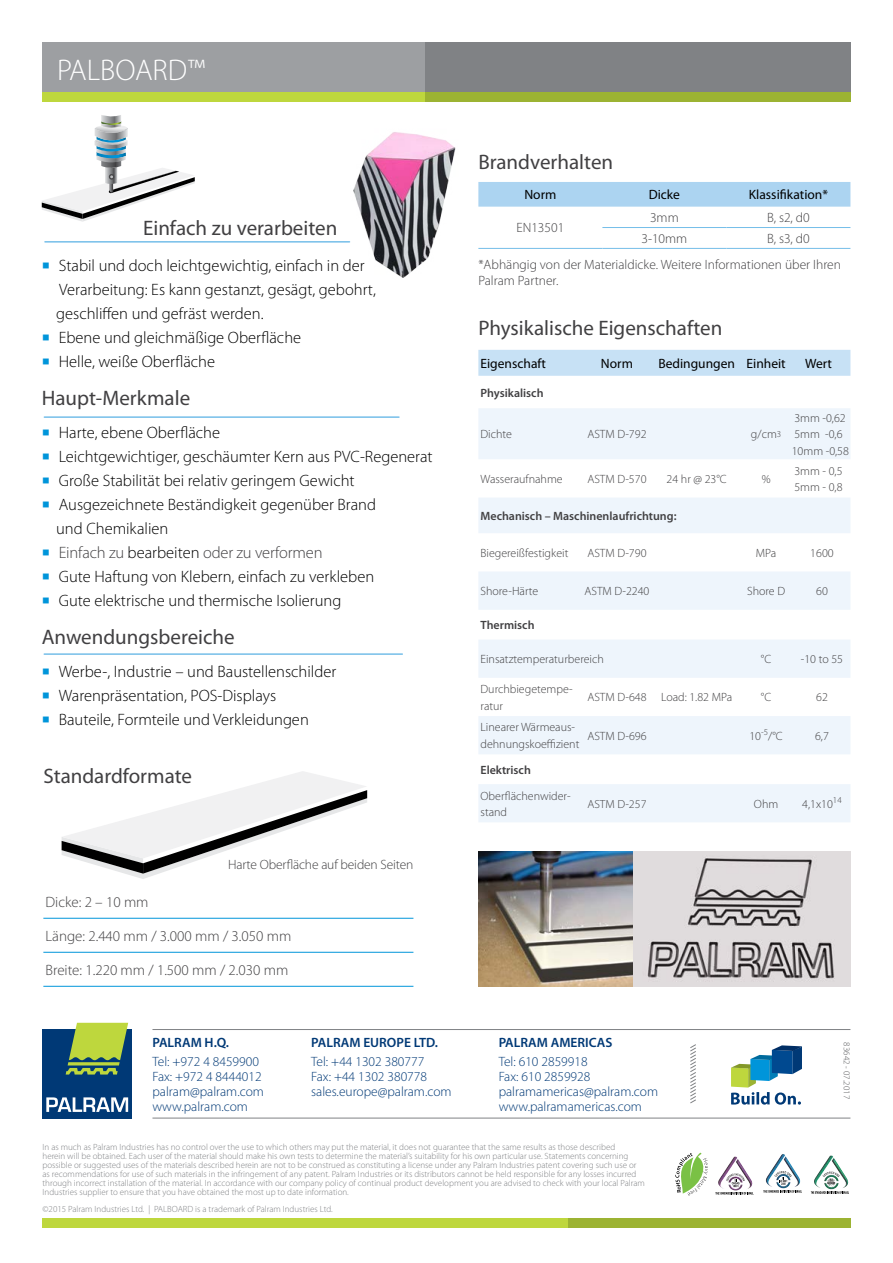
<style>
.page{position:relative;width:893px;height:1263px;background:#fff}
.page>*{position:absolute;margin:0;border:0;box-sizing:border-box;transform-origin:0 0}
.t1{font:300 30px "Myriad Pro";color:#fff}
.t2{font:21px "Myriad Pro";color:#414042}
.t3{font:300 16.5px/24px "Myriad Pro";color:#000}
.t4{font:300 15px "Myriad Pro";color:#414042}
.t5{font:300 13.5px/15px "Myriad Pro";color:#003976}
.t6{font:300 13.5px/26px "Myriad Pro";color:#414042}
.t7{font:13.5px "Myriad Pro";color:#000}
.t8{font:600 13.5px "Myriad Pro";color:#003976}
.t9{font:300 12px/16.5px "Myriad Pro";color:#414042}
.t10{font:600 12px "Myriad Pro";color:#414042}
.t11{font:300 11.7px "Myriad Pro";color:#414042}
.t12{font:300 9px/9px "Myriad Pro";color:#808285}
.t13{font:300 9px "Myriad Pro";color:#58595b}
.s1{color:#414042}
.s2{font-size:9px}
</style>
<div class="page">
<div style="left:568px;top:1218px;width:282px;height:10px;background:#9cb332"></div>
<div style="left:43px;top:1218px;width:525px;height:10px;background:#bed73d"></div>
<svg style="left:675px;top:1152px;width:33px;height:44px"></svg>
<img style="left:723px;top:1156px;width:24px;height:17px">
<svg style="left:715px;top:1173px;width:38px;height:21px"></svg>
<img style="left:771px;top:1154px;width:24px;height:17px">
<svg style="left:763px;top:1171px;width:39px;height:22px"></svg>
<img style="left:820px;top:1155px;width:22px;height:16px">
<svg style="left:811px;top:1171px;width:38px;height:23px"></svg>
<div style="left:478px;top:350px;width:372px;height:26px;background:#c7e1f5"></div>
<svg style="left:478px;top:408px;width:372px;height:414px;fill:#eef5fc"></svg>
<img style="left:633px;top:851px;width:218px;height:135px">
<img style="left:478px;top:851px;width:155px;height:135px">
<hr style="left:44px;top:416px;width:355px;height:2px;background:#75bee9">
<hr style="left:44px;top:653px;width:358px;height:2px;background:#75bee9">
<hr style="left:43px;top:918px;width:370px;height:1px;background:#0095da">
<hr style="left:43px;top:952px;width:370px;height:1px;background:#0095da">
<hr style="left:43px;top:986px;width:370px;height:1px;background:#0095da">
<svg style="left:62px;top:771px;width:305px;height:108px"></svg>
<hr style="left:45px;top:241px;width:305px;height:2px;background:#75bee9">
<svg style="left:42px;top:115px;width:153px;height:107px"></svg>
<div style="left:43px;top:1029px;width:89px;height:89px;background:#003976"></div>
<svg style="left:46px;top:1097px;width:82px;height:15px"></svg>
<svg style="left:66px;top:1023px;width:62px;height:51px"></svg>
<hr style="left:152px;top:1029px;width:698px;height:1px;background:#808285">
<hr style="left:152px;top:1118px;width:698px;height:1px;background:#808285">
<svg style="left:690px;top:1044px;width:6px;height:59px"></svg>
<svg style="left:731px;top:1045px;width:71px;height:60px"></svg>
<div style="left:478px;top:182px;width:372px;height:25px;background:#acd4f1"></div>
<hr style="left:602px;top:227px;width:124px;height:1px;background:#75bee9">
<hr style="left:726px;top:227px;width:124px;height:1px;background:#75bee9">
<hr style="left:478px;top:248px;width:124px;height:1px;background:#75bee9">
<hr style="left:602px;top:248px;width:124px;height:1px;background:#75bee9">
<hr style="left:726px;top:248px;width:124px;height:1px;background:#75bee9">
<div style="left:425px;top:43px;width:425px;height:58px;background:#808285"></div>
<div style="left:425px;top:92px;width:425px;height:9px;background:#9cb332"></div>
<div style="left:42px;top:43px;width:383px;height:58px;background:#9d9fa2"></div>
<div style="left:42px;top:92px;width:383px;height:9px;background:#bed73d"></div>
<img style="left:350px;top:132px;width:106px;height:146px">
<h1 class="t1" style="left:57px;top:53px;width:150px">PALBOARD™</h1>
<h2 class="t2" style="left:143px;top:216px;width:196px">Einfach zu verarbeiten</h2>
<h3 class="t3" style="left:56px;top:254px;width:321px">Stabil und doch leichtgewichtig, einfach in der Verarbeitung: Es kann gestanzt, gesägt, gebohrt, geschliffen und gefräst werden.<br>Ebene und gleichmäßige Oberfläche<br>Helle, weiße Oberfläche</h3>
<h2 class="t2" style="left:42px;top:387px;width:150px">Haupt-Merkmale</h2>
<p class="t3" style="left:56px;top:420px;width:378px">Harte, ebene Oberfläche<br>Leichtgewichtiger, geschäumter Kern aus PVC-Regenerat Große Stabilität bei relativ geringem Gewicht Ausgezeichnete Beständigkeit gegenüber Brand<br>und Chemikalien<br><span class="s1">Einfach zu</span> bearbeiten <span class="s1">oder zu verformen<br></span>Gute Haftung von Klebern, einfach zu verkleben<br>Gute elektrische und thermische Isolierung</p>
<h2 class="t2" style="left:42px;top:625px;width:194px">Anwendungsbereiche</h2>
<h3 class="t3" style="left:59px;top:659px;width:279px">Werbe-, Industrie – und Baustellenschilder<br>Warenpräsentation, POS-Displays<br>Bauteile, Formteile und Verkleidungen</h3>
<h2 class="t2" style="left:43px;top:764px;width:150px">Standardformate</h2>
<h3 class="t6" style="left:228px;top:852px;width:187px">Harte Oberfläche auf beiden Seiten</h3>
<h3 class="t4" style="left:45px;top:893px;width:105px">Dicke: 2 – 10 mm</h3>
<h3 class="t4" style="left:45px;top:928px;width:247px">Länge: 2.440 mm / 3.000 mm / 3.050 mm</h3>
<h3 class="t4" style="left:45px;top:962px;width:244px">Breite: 1.220 mm / 1.500 mm / 2.030 mm</h3>
<h3 class="t8" style="left:152px;top:1034px;width:78px">PALRAM H.Q.</h3>
<h3 class="t5" style="left:152px;top:1054px;width:113px">Tel: +972 4 8459900<br>Fax: +972 4 8444012 palram@palram.com www.palram.com</h3>
<h3 class="t8" style="left:311px;top:1034px;width:128px">PALRAM EUROPE LTD.</h3>
<h3 class="t5" style="left:311px;top:1054px;width:142px">Tel: +44 1302 380777<br>Fax: +44 1302 380778 sales.europe@palram.com</h3>
<h2 class="t2" style="left:478px;top:151px;width:136px">Brandverhalten</h2>
<h3 class="t7" style="left:524px;top:187px;width:34px">Norm</h3>
<h3 class="t7" style="left:649px;top:187px;width:33px">Dicke</h3>
<h3 class="t7" style="left:749px;top:187px;width:81px">Klassifikation*</h3>
<h3 class="t6" style="left:516px;top:215px;width:49px">EN13501</h3>
<h3 class="t6" style="left:650px;top:205px;width:30px">3mm</h3>
<h3 class="t6" style="left:767px;top:205px;width:44px">B, s2, d0</h3>
<h3 class="t6" style="left:641px;top:226px;width:47px">3-10mm</h3>
<h3 class="t6" style="left:478px;top:226px;width:364px;text-indent:289px">B, s3, d0 *Abhängig von der Materialdicke. Weitere Informationen über Ihren</h3>
<h3 class="t6" style="left:478px;top:268px;width:81px">Palram Partner.</h3>
<h2 class="t2" style="left:478px;top:317px;width:246px">Physikalische Eigenschaften</h2>
<h3 class="t7" style="left:480px;top:356px;width:67px">Eigenschaft</h3>
<h3 class="t7" style="left:601px;top:356px;width:34px">Norm</h3>
<h3 class="t7" style="left:658px;top:356px;width:129px">Bedingungen Einheit</h3>
<h3 class="t7" style="left:805px;top:356px;width:28px">Wert</h3>
<h3 class="t10" style="left:480px;top:386px;width:65px">Physikalisch</h3>
<h3 class="t9" style="left:480px;top:426px;width:33px">Dichte</h3>
<h3 class="t9" style="left:587px;top:426px;width:61px">ASTM D-792</h3>
<h3 class="t9" style="left:751px;top:426px;width:32px">g/cm<span class="s2">3</span></h3>
<h3 class="t9" style="left:792px;top:410px;width:59px">3mm -0,62<br>5mm -0,6<br>10mm -0,58</h3>
<h3 class="t9" style="left:480px;top:471px;width:84px">Wasseraufnahme</h3>
<h3 class="t9" style="left:587px;top:471px;width:61px">ASTM D-570</h3>
<h3 class="t9" style="left:666px;top:471px;width:62px">24 hr @ 23°C</h3>
<h3 class="t9" style="left:762px;top:471px;width:10px">%</h3>
<h3 class="t9" style="left:794px;top:463px;width:50px">3mm - 0,5<br>5mm - 0,8</h3>
<h3 class="t10" style="left:480px;top:509px;width:197px">Mechanisch – Maschinenlaufrichtung:</h3>
<h3 class="t9" style="left:480px;top:545px;width:89px">Biegereißfestigkeit</h3>
<h3 class="t9" style="left:587px;top:545px;width:61px">ASTM D-790</h3>
<h3 class="t9" style="left:756px;top:545px;width:22px">MPa</h3>
<h3 class="t9" style="left:810px;top:545px;width:25px">1600</h3>
<h3 class="t9" style="left:480px;top:583px;width:59px">Shore-Härte</h3>
<h3 class="t9" style="left:584px;top:583px;width:67px">ASTM D-2240</h3>
<h3 class="t9" style="left:747px;top:583px;width:40px">Shore D</h3>
<h3 class="t9" style="left:816px;top:583px;width:13px">60</h3>
<h3 class="t10" style="left:480px;top:618px;width:56px">Thermisch</h3>
<h3 class="t9" style="left:480px;top:651px;width:125px">Einsatztemperaturbereich</h3>
<h3 class="t9" style="left:761px;top:651px;width:12px">°C</h3>
<h3 class="t9" style="left:801px;top:651px;width:44px">-10 to 55</h3>
<h3 class="t9" style="left:480px;top:681px;width:94px">Durchbiegetempe&shy;ratur</h3>
<h3 class="t9" style="left:587px;top:689px;width:146px">ASTM D-648 Load: 1.82 MPa</h3>
<h3 class="t9" style="left:761px;top:689px;width:12px">°C</h3>
<h3 class="t9" style="left:816px;top:689px;width:13px">62</h3>
<h3 class="t9" style="left:480px;top:719px;width:100px">Linearer Wärmeaus&shy;dehnungskoeffizient</h3>
<h3 class="t9" style="left:587px;top:728px;width:61px">ASTM D-696</h3>
<h3 class="t9" style="left:749px;top:728px;width:35px">10<sup>-5</sup>/°C</h3>
<h3 class="t9" style="left:815px;top:728px;width:15px">6,7</h3>
<h3 class="t10" style="left:480px;top:763px;width:52px">Elektrisch</h3>
<h3 class="t9" style="left:480px;top:787px;width:92px">Oberflächenwider&shy;stand</h3>
<p class="t11" style="left:587px;top:797px;width:61px">ASTM D-257</p>
<h3 class="t9" style="left:754px;top:796px;width:26px">Ohm</h3>
<h3 class="t9" style="left:802px;top:796px;width:41px">4,1x10<sup>14</sup></h3>
<h3 class="t8" style="left:499px;top:1034px;width:115px">PALRAM AMERICAS</h3>
<h3 class="t5" style="left:499px;top:1054px;width:161px">Tel: 610 2859918<br>Fax: 610 2859928 palramamericas@palram.com www.palramamericas.com</h3>
<p class="t13" style="left:852px;top:1042px;width:58px;rotate:90deg">83642 - 07.2017</p>
<p class="t12" style="left:43px;top:1143px;width:604px">In as much as Palram Industries has no control over the use to which others may put the material, it does not guarantee that the same results as those described<br>herein will be obtained. Each user of the material should make his own tests to determine the material’s suitability for his own particular use. Statements concerning possible or suggested uses of the materials described herein are not to be construed as constituting a license under any Palram Industries patent covering such use or as recommendations for use of such materials in the infringement of any patent. Palram Industries or its distributors cannot be held responsible for any losses incurred through incorrect installation of the material. In accordance with our company policy of continual product development you are advised to check with your local Palram Industries supplier to ensure that you have obtained the most up to date information.</p>
<p class="t12" style="left:43px;top:1204px;width:292px">©2015 Palram Industries Ltd. | PALBOARD is a trademark of Palram Industries Ltd.</p>
</div>
